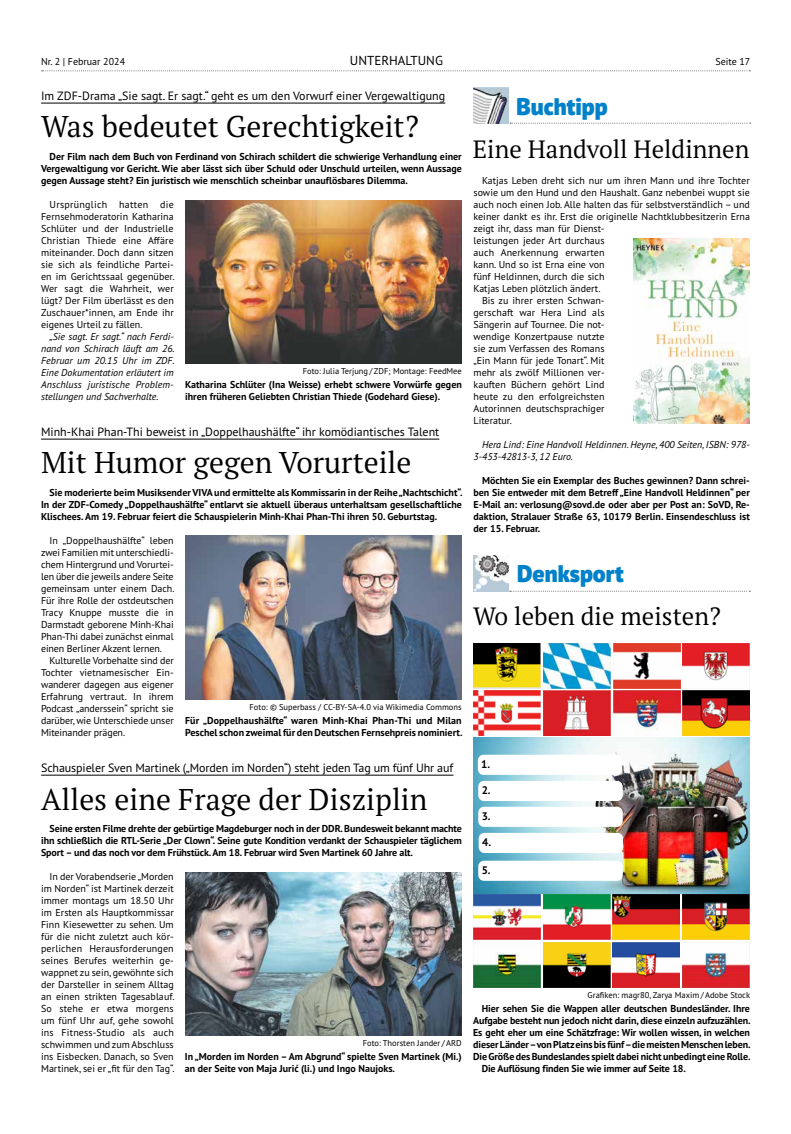
<style>
.page{position:relative;width:791px;height:1134px;background:#fff}
.page>*{position:absolute;margin:0;border:0;box-sizing:border-box;transform-origin:0 0}
.t1{font:30px "PT Serif Pro";color:#000}
.t2{font:25px "PT Serif Pro";color:#000}
.t3{font:900 24px "PT Sans Pro";color:#0081c9}
.t4{font:13px "PT Sans Pro";color:#000}
.t5{font:12px "PT Sans Pro";color:#000}
.t6{font:700 11px "PT Sans Pro";color:#000}
.t7{font:10px/12px "PT Sans Pro";color:#000;text-align:justify}
.t8{font:700 10px/12px "PT Sans Pro";color:#000;text-align:justify}
.t9{font:italic 10px/12px "PT Sans Pro";color:#000}
.t10{font:8.5px "PT Sans Pro";color:#000}
</style>
<div class="page">
<img style="left:473px;top:738px;width:277px;height:155px">
<img style="left:473px;top:88px;width:36px;height:36px">
<svg style="left:510px;top:123px;width:241px;height:1px"></svg>
<img style="left:185px;top:200px;width:277px;height:164px">
<hr style="left:41px;top:103px;width:404px;height:1px;background:#000">
<hr style="left:41px;top:439px;width:398px;height:1px;background:#000">
<img style="left:185px;top:536px;width:277px;height:163px">
<img style="left:185px;top:872px;width:277px;height:164px">
<hr style="left:41px;top:775px;width:412px;height:1px;background:#000">
<img style="left:473px;top:556px;width:36px;height:36px">
<svg style="left:510px;top:591px;width:240px;height:1px"></svg>
<div style="left:478px;top:755px;width:144px;height:20px;background:#fff;border-radius:6px"></div>
<div style="left:478px;top:807px;width:145px;height:20px;background:#fff;border-radius:6px"></div>
<div style="left:478px;top:781px;width:145px;height:20px;background:#fff;border-radius:6px"></div>
<div style="left:479px;top:833px;width:144px;height:20px;background:#fff;border-radius:6px"></div>
<div style="left:478px;top:861px;width:145px;height:20px;background:#fff;border-radius:6px"></div>
<img style="left:633px;top:238px;width:117px;height:185px">
<img style="left:474px;top:644px;width:67px;height:44px">
<img style="left:474px;top:691px;width:67px;height:44px">
<img style="left:473px;top:894px;width:67px;height:45px">
<img style="left:473px;top:943px;width:67px;height:44px">
<img style="left:614px;top:644px;width:67px;height:44px">
<img style="left:614px;top:691px;width:67px;height:44px">
<img style="left:613px;top:894px;width:67px;height:45px">
<img style="left:613px;top:942px;width:67px;height:45px">
<img style="left:544px;top:644px;width:67px;height:44px">
<img style="left:544px;top:691px;width:67px;height:44px">
<img style="left:543px;top:894px;width:67px;height:45px">
<img style="left:543px;top:942px;width:67px;height:45px">
<img style="left:683px;top:644px;width:67px;height:37px">
<img style="left:683px;top:691px;width:67px;height:44px">
<img style="left:683px;top:894px;width:67px;height:45px">
<img style="left:683px;top:942px;width:67px;height:45px">
<svg style="left:42px;top:70px;width:708px;height:1px"></svg>
<p class="t7" style="left:41px;top:55px;width:86px">Nr. 2 | Februar 2024</p>
<h3 class="t4" style="left:350px;top:52px;width:95px">UNTERHALTUNG</h3>
<p class="t7" style="left:715px;top:55px;width:36px">Seite 17</p>
<p class="t5" style="left:41px;top:88px;width:406px">Im ZDF-Drama „Sie sagt. Er sagt.“ geht es um den Vorwurf einer Vergewaltigung</p>
<h1 class="t1" style="left:41px;top:107px;width:379px">Was bedeutet Gerechtigkeit?</h1>
<p class="t8" style="left:41px;top:150px;width:422px;text-indent:8px">Der Film nach dem Buch von Ferdinand von Schirach schildert die schwierige Verhandlung einer Vergewaltigung vor Gericht. Wie aber lässt sich über Schuld oder Unschuld urteilen, wenn Aussage gegen Aussage steht? Ein juristisch wie menschlich scheinbar unauflösbares Dilemma.</p>
<p class="t7" style="left:41px;top:198px;width:135px;text-indent:8px">Ursprünglich hatten die Fernsehmoderatorin Katharina Schlüter und der Industrielle Christian Thiede eine Affäre miteinander. Doch dann sitzen sie sich als feindliche Partei&shy;en im Gerichtssaal gegenüber.<br>Wer sagt die Wahrheit, wer lügt? Der Film überlässt es den Zuschauer*innen, am Ende ihr eigenes Urteil zu fällen.</p>
<p class="t9" style="left:41px;top:330px;width:135px;text-align:justify;text-indent:8px">„Sie sagt. Er sagt.“ nach Ferdi&shy;nand von Schirach läuft am 26.<br>Februar um 20.15 Uhr im ZDF.<br>Eine Dokumentation erläutert im Anschluss juristische Problem&shy;stellungen und Sachverhalte.</p>
<p class="t10" style="left:303px;top:365px;width:161px">Foto: Julia Terjung / ZDF; Montage: FeedMee</p>
<p class="t8" style="left:185px;top:378px;width:278px">Katharina Schlüter (Ina Weisse) erhebt schwere Vorwürfe gegen ihren früheren Geliebten Christian Thiede (Godehard Giese).</p>
<p class="t5" style="left:41px;top:424px;width:400px">Minh-Khai Phan-Thi beweist in „Doppelhaushälfte“ ihr komödiantisches Talent</p>
<h1 class="t1" style="left:41px;top:443px;width:372px">Mit Humor gegen Vorurteile</h1>
<p class="t8" style="left:41px;top:486px;width:423px;text-indent:8px">Sie moderierte beim Musiksender VIVA und ermittelte als Kommissarin in der Reihe „Nachtschicht“.<br>In der ZDF-Comedy „Doppelhaushälfte“ entlarvt sie aktuell überaus unterhaltsam gesellschaftliche Klischees. Am 19. Februar feiert die Schauspielerin Minh-Khai Phan-Thi ihren 50. Geburtstag.</p>
<p class="t7" style="left:41px;top:534px;width:135px;text-indent:8px">In „Doppelhaushälfte“ leben zwei Familien mit unterschiedli&shy;chem Hintergrund und Vorurtei&shy;len über die jeweils andere Seite gemeinsam unter einem Dach.<br>Für ihre Rolle der ostdeutschen Tracy Knuppe musste die in Darmstadt geborene Minh-Khai Phan-Thi dabei zunächst einmal einen Berliner Akzent lernen.</p>
<p class="t7" style="left:41px;top:654px;width:134px;text-indent:8px">Kulturelle Vorbehalte sind der Tochter vietnamesischer Ein&shy;wanderer dagegen aus eigener Erfahrung vertraut. In ihrem Podcast „anderssein“ spricht sie darüber, wie Unterschiede unser Miteinander prägen.</p>
<p class="t10" style="left:250px;top:701px;width:214px">Foto: © Superbass / CC-BY-SA-4.0 via Wikimedia Commons</p>
<p class="t8" style="left:185px;top:714px;width:279px">Für „Doppelhaushälfte“ waren Minh-Khai Phan-Thi und Milan<br>Peschel schon zweimal für den Deutschen Fernsehpreis nominiert.</p>
<p class="t5" style="left:41px;top:760px;width:414px">Schauspieler Sven Martinek („Morden im Norden“) steht jeden Tag um fünf Uhr auf</p>
<h1 class="t1" style="left:41px;top:779px;width:388px">Alles eine Frage der Disziplin</h1>
<p class="t8" style="left:41px;top:822px;width:422px;text-indent:8px">Seine ersten Filme drehte der gebürtige Magdeburger noch in der DDR. Bundesweit bekannt machte ihn schließlich die RTL-Serie „Der Clown“. Seine gute Kondition verdankt der Schauspieler täglichem Sport – und das noch vor dem Frühstück. Am 18. Februar wird Sven Martinek 60 Jahre alt.</p>
<p class="t7" style="left:41px;top:870px;width:135px;text-indent:8px">In der Vorabendserie „Morden im Norden“ ist Martinek derzeit immer montags um 18.50 Uhr im Ersten als Hauptkommissar Finn Kiesewetter zu sehen. Um für die nicht zuletzt auch kör&shy;perlichen Herausforderungen seines Berufes weiterhin ge&shy;wappnet zu sein, gewöhnte sich der Darsteller in seinem Alltag an einen strikten Tagesablauf.<br>So stehe er etwa morgens um fünf Uhr auf, gehe sowohl ins Fitness-Studio als auch schwimmen und zum Abschluss ins Eisbecken. Danach, so Sven Martinek, sei er „fit für den Tag“.</p>
<p class="t10" style="left:363px;top:1037px;width:101px">Foto: Thorsten Jander / ARD</p>
<p class="t8" style="left:185px;top:1050px;width:278px">In „Morden im Norden – Am Abgrund“ spielte Sven Martinek (Mi.) an der Seite von Maja Jurić (li.) und Ingo Naujoks.</p>
<h3 class="t3" style="left:517px;top:91px;width:93px">Buchtipp</h3>
<h2 class="t2" style="left:473px;top:133px;width:278px">Eine Handvoll Heldinnen</h2>
<p class="t7" style="left:482px;top:174px;width:269px">Katjas Leben dreht sich nur um ihren Mann und ihre Tochter</p>
<p class="t7" style="left:473px;top:186px;width:278px">sowie um den Hund und den Haushalt. Ganz nebenbei wuppt sie</p>
<p class="t7" style="left:473px;top:198px;width:278px">auch noch einen Job. Alle halten das für selbstverständlich – und</p>
<p class="t7" style="left:473px;top:210px;width:278px">keiner dankt es ihr. Erst die originelle Nachtklubbesitzerin Erna</p>
<p class="t7" style="left:473px;top:222px;width:133px">zeigt ihr, dass man für Dienst-</p>
<p class="t7" style="left:473px;top:234px;width:133px">leistungen jeder Art durchaus</p>
<p class="t7" style="left:473px;top:246px;width:133px">auch Anerkennung erwarten</p>
<p class="t7" style="left:473px;top:258px;width:133px">kann. Und so ist Erna eine von</p>
<p class="t7" style="left:473px;top:270px;width:133px">fünf Heldinnen, durch die sich</p>
<p class="t7" style="left:473px;top:282px;width:129px">Katjas Leben plötzlich ändert.</p>
<p class="t7" style="left:482px;top:294px;width:124px">Bis zu ihrer ersten Schwan-</p>
<p class="t7" style="left:473px;top:306px;width:133px">gerschaft war Hera Lind als</p>
<p class="t7" style="left:473px;top:318px;width:133px">Sängerin auf Tournee. Die not-</p>
<p class="t7" style="left:473px;top:330px;width:133px">wendige Konzertpause nutzte</p>
<p class="t7" style="left:473px;top:342px;width:133px">sie zum Verfassen des Romans</p>
<p class="t7" style="left:473px;top:354px;width:133px">„Ein Mann für jede Tonart“. Mit</p>
<p class="t7" style="left:473px;top:366px;width:133px">mehr als zwölf Millionen ver-</p>
<p class="t7" style="left:473px;top:378px;width:133px">kauften Büchern gehört Lind</p>
<p class="t7" style="left:473px;top:390px;width:133px">heute zu den erfolgreichsten</p>
<p class="t7" style="left:473px;top:402px;width:133px">Autorinnen deutschsprachiger</p>
<p class="t7" style="left:473px;top:414px;width:40px">Literatur.</p>
<p class="t9" style="left:473px;top:438px;width:278px;text-indent:8px">Hera Lind: Eine Handvoll Heldinnen. Heyne, 400 Seiten, ISBN: 978-<br>3-453-42813-3, 12 Euro.</p>
<p class="t8" style="left:473px;top:474px;width:278px;text-indent:8px">Möchten Sie ein Exemplar des Buches gewinnen? Dann schrei&shy;ben Sie entweder mit dem Betreff „Eine Handvoll Heldinnen“ per E-Mail an: verlosung@sovd.de oder aber per Post an: SoVD, Re&shy;daktion, Stralauer Straße 63, 10179 Berlin. Einsendeschluss ist der 15. Februar.</p>
<h3 class="t3" style="left:517px;top:558px;width:108px">Denksport</h3>
<h2 class="t2" style="left:473px;top:599px;width:249px">Wo leben die meisten?</h2>
<p class="t6" style="left:481px;top:757px;width:10px">1.</p>
<p class="t6" style="left:482px;top:783px;width:10px">2.</p>
<p class="t6" style="left:482px;top:809px;width:10px">3.</p>
<p class="t6" style="left:482px;top:835px;width:10px">4.</p>
<p class="t6" style="left:482px;top:863px;width:10px">5.</p>
<p class="t10" style="left:588px;top:989px;width:164px">Grafiken: magr80, Zarya Maxim / Adobe Stock</p>
<p class="t8" style="left:482px;top:1002px;width:270px">Hier sehen Sie die Wappen aller deutschen Bundesländer. Ihre</p>
<p class="t8" style="left:473px;top:1014px;width:279px">Aufgabe besteht nun jedoch nicht darin, diese einzeln aufzuzählen.</p>
<p class="t8" style="left:473px;top:1026px;width:278px">Es geht eher um eine Schätzfrage: Wir wollen wissen, in welchen</p>
<p class="t8" style="left:473px;top:1038px;width:279px">dieser Länder – von Platz eins bis fünf – die meisten Menschen leben.</p>
<p class="t8" style="left:473px;top:1050px;width:279px">Die Größe des Bundeslandes spielt dabei nicht unbedingt eine Rolle.</p>
<p class="t8" style="left:482px;top:1062px;width:206px">Die Auflösung finden Sie wie immer auf Seite 18.</p>
</div>
